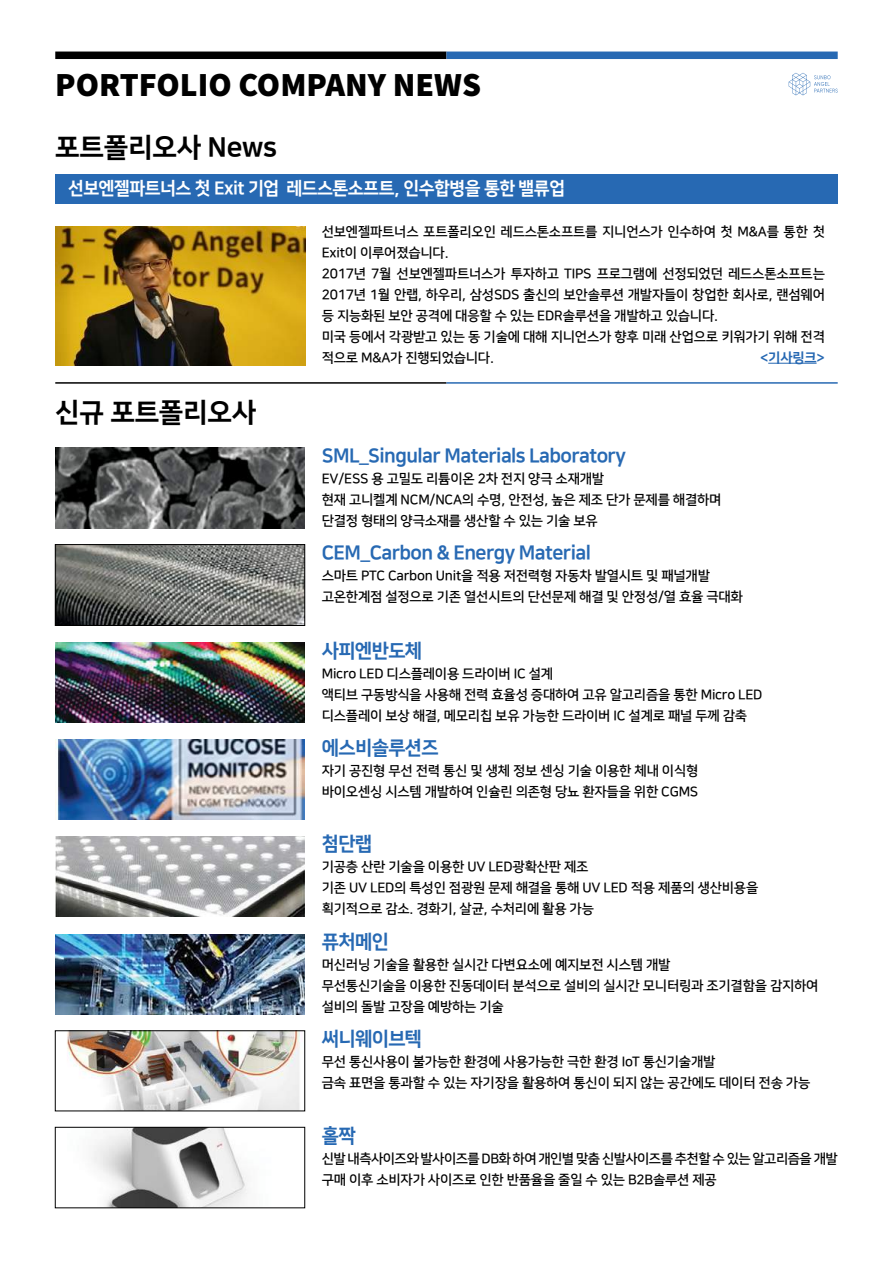
<style>
.page{position:relative;width:893px;height:1263px;background:#fff}
.page>*{position:absolute;margin:0;border:0;box-sizing:border-box;transform-origin:0 0}
.t1{font:900 33.75px "Source Sans Pro";color:#000}
.t2{font:27px "Nanum Square EB";letter-spacing:-.01em;color:#000}
.t3{font:19.5px "Nanum Square EB";letter-spacing:-.03em;color:#2769b3}
.t4{font:18px "Nanum Square EB";letter-spacing:-.03em;color:#fff}
.t5{font:13.5px/21px "Nanum Square B";letter-spacing:-.015em;color:#000}
.t6{font:13.5px/21px "Nanum Square B";letter-spacing:-.04em;color:#000}
.t7{font:13.5px "Nanum Square EB";color:#2769b3}
</style>
<div class="page">
<img style="left:91px;top:1129px;width:156px;height:77px">
<div style="left:55px;top:1127px;width:250px;height:81px;border:1px solid #000"></div>
<img style="left:67px;top:1032px;width:233px;height:77px">
<div style="left:55px;top:1030px;width:250px;height:81px;border:1px solid #000"></div>
<img style="left:55px;top:934px;width:250px;height:80px">
<img style="left:55px;top:836px;width:250px;height:80px">
<img style="left:55px;top:739px;width:250px;height:80px">
<img style="left:55px;top:643px;width:250px;height:80px">
<img style="left:57px;top:546px;width:246px;height:78px">
<div style="left:55px;top:544px;width:250px;height:82px;border:1px solid #000"></div>
<div style="left:55px;top:174px;width:783px;height:30px;background:#2769b3"></div>
<svg style="left:789px;top:73px;width:49px;height:22px"></svg>
<hr style="left:768px;top:363px;width:49px;height:1px;background:#2769b3">
<div style="left:55px;top:52px;width:391px;height:7px;background:#000"></div>
<hr style="left:55px;top:382px;width:391px;height:2px;background:#000">
<div style="left:446px;top:52px;width:392px;height:7px;background:#2769b3"></div>
<hr style="left:446px;top:382px;width:392px;height:2px;background:#2769b3">
<img style="left:55px;top:448px;width:250px;height:80px">
<img style="left:55px;top:226px;width:250px;height:139px">
<h1 class="t1" style="left:55px;top:61px;width:121px">PORTFOLIO</h1>
<h1 class="t1" style="left:239px;top:61px;width:242px">COMPANY NEWS</h1>
<h2 class="t2" style="left:55px;top:132px;width:223px">포트폴리오사 News</h2>
<h3 class="t4" style="left:68px;top:179px;width:499px">선보엔젤파트너스 첫 Exit 기업 레드스톤소프트, 인수합병을 통한 밸류업</h3>
<p class="t5" style="left:322px;top:222px;width:505px">선보엔젤파트너스 포트폴리오인 레드스톤소프트를 지니언스가 인수하여 첫 M&amp;A를 통한 첫 Exit이 이루어졌습니다.<br>2017년 7월 선보엔젤파트너스가 투자하고 TIPS 프로그램에 선정되었던 레드스톤소프트는 2017년 1월 안랩, 하우리, 삼성SDS 출신의 보안솔루션 개발자들이 창업한 회사로, 랜섬웨어 등 지능화된 보안 공격에 대응할 수 있는 EDR솔루션을 개발하고 있습니다.<br>미국 등에서 각광받고 있는 동 기술에 대해 지니언스가 향후 미래 산업으로 키워가기 위해 전격 적으로 M&amp;A가 진행되었습니다.</p>
<p class="t7" style="left:760px;top:351px;width:66px">&lt;기사링크&gt;</p>
<h2 class="t2" style="left:55px;top:397px;width:203px">신규 포트폴리오사</h2>
<h3 class="t3" style="left:322px;top:445px;width:306px">SML_Singular Materials Laboratory</h3>
<p class="t5" style="left:322px;top:469px;width:401px">EV/ESS 용 고밀도 리튬이온 2차 전지 양극 소재개발<br>현재 고니켈계 NCM/NCA의 수명, 안전성, 높은 제조 단가 문제를 해결하며 단결정 형태의 양극소재를 생산할 수 있는 기술 보유</p>
<h3 class="t3" style="left:322px;top:542px;width:271px">CEM_Carbon &amp; Energy Material</h3>
<p class="t5" style="left:322px;top:565px;width:423px">스마트 PTC Carbon Unit을 적용 저전력형 자동차 발열시트 및 패널개발 고온한계점 설정으로 기존 열선시트의 단선문제 해결 및 안정성/열 효율 극대화</p>
<h3 class="t3" style="left:322px;top:640px;width:102px">사피엔반도체</h3>
<p class="t5" style="left:322px;top:663px;width:442px">Micro LED 디스플레이용 드라이버 IC 설계<br>액티브 구동방식을 사용해 전력 효율성 증대하여 고유 알고리즘을 통한 Micro LED 디스플레이 보상 해결, 메모리칩 보유 가능한 드라이버 IC 설계로 패널 두께 감축</p>
<h3 class="t3" style="left:322px;top:737px;width:119px">에스비솔루션즈</h3>
<p class="t5" style="left:322px;top:760px;width:378px">자기 공진형 무선 전력 통신 및 생체 정보 센싱 기술 이용한 체내 이식형 바이오센싱 시스템 개발하여 인슐린 의존형 당뇨 환자들을 위한 CGMS</p>
<h3 class="t3" style="left:322px;top:833px;width:52px">첨단랩</h3>
<p class="t5" style="left:322px;top:857px;width:438px">기공층 산란 기술을 이용한 UV LED광확산판 제조<br>기존 UV LED의 특성인 점광원 문제 해결을 통해 UV LED 적용 제품의 생산비용을 획기적으로 감소. 경화기, 살균, 수처리에 활용 가능</p>
<h3 class="t3" style="left:322px;top:931px;width:69px">퓨처메인</h3>
<p class="t5" style="left:322px;top:955px;width:498px">머신러닝 기술을 활용한 실시간 다변요소에 예지보전 시스템 개발<br>무선통신기술을 이용한 진동데이터 분석으로 설비의 실시간 모니터링과 조기결함을 감지하여 설비의 돌발 고장을 예방하는 기술</p>
<h3 class="t3" style="left:322px;top:1028px;width:102px">써니웨이브텍</h3>
<p class="t5" style="left:322px;top:1051px;width:490px">무선 통신사용이 불가능한 환경에 사용가능한 극한 환경 IoT 통신기술개발<br>금속 표면을 통과할 수 있는 자기장을 활용하여 통신이 되지 않는 공간에도 데이터 전송 가능</p>
<h3 class="t3" style="left:322px;top:1125px;width:35px">홀짝</h3>
<p class="t6" style="left:322px;top:1148px;width:517px">신발 내측사이즈와 발사이즈를 DB화 하여 개인별 맞춤 신발사이즈를 추천할 수 있는 알고리즘을 개발 구매 이후 소비자가 사이즈로 인한 반품율을 줄일 수 있는 B2B솔루션 제공</p>
</div>
